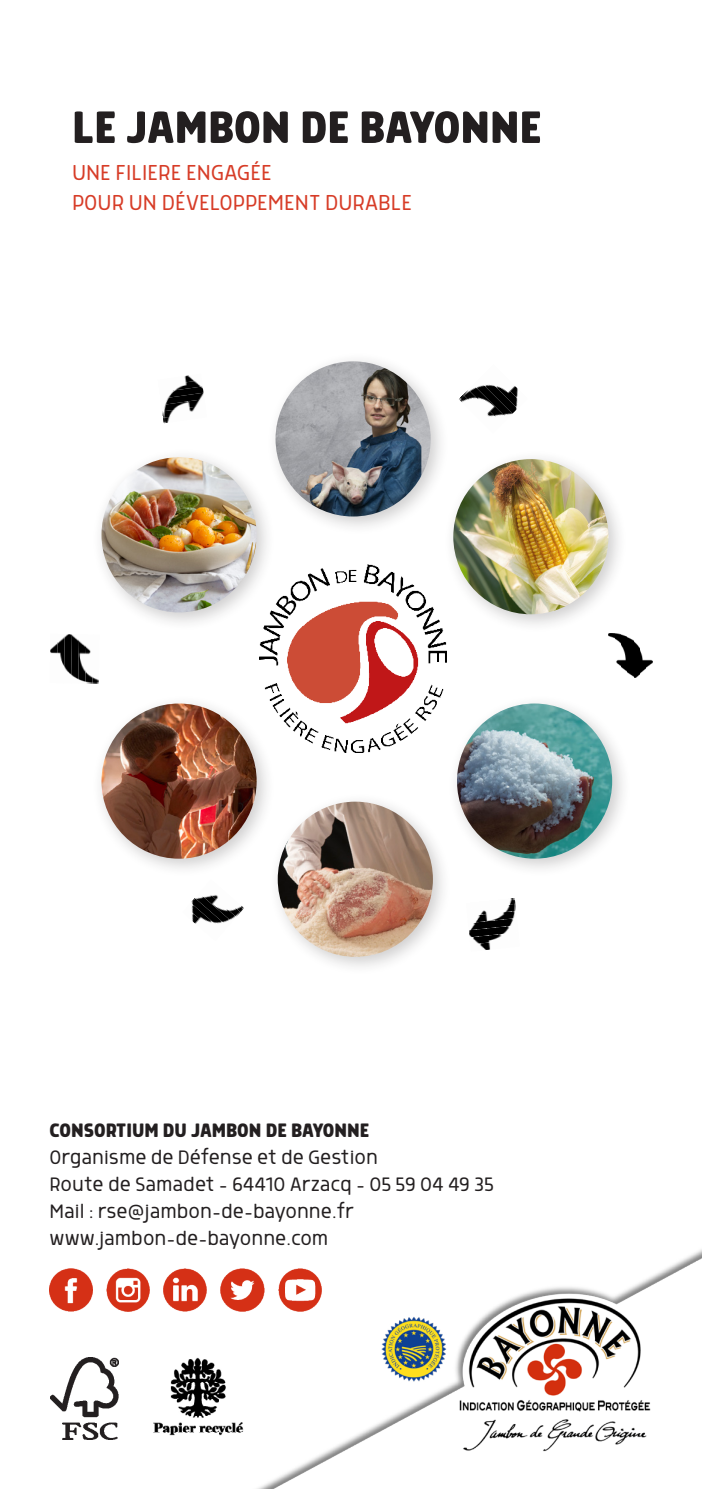
<style>
.page{position:relative;width:702px;height:1489px;background:#fff}
.page>*{position:absolute;margin:0;border:0;box-sizing:border-box;transform-origin:0 0}
.t1{font:700 52.5px "Morl";color:#231f20}
.t2{font:300 25px "Morl";color:#d73c27}
.t3{font:300 22.5px "Morl";color:#231f20}
.t4{font:700 22.5px "Morl";color:#231f20}
</style>
<div class="page">
<img style="left:236px;top:1249px;width:466px;height:239px">
<img style="left:259px;top:565px;width:188px;height:187px">
<img style="left:50px;top:1268px;width:42px;height:43px">
<img style="left:106px;top:1268px;width:44px;height:43px">
<img style="left:164px;top:1268px;width:42px;height:43px">
<img style="left:221px;top:1268px;width:43px;height:43px">
<img style="left:278px;top:1268px;width:43px;height:43px">
<img style="left:517px;top:388px;width:1px;height:18px">
<img style="left:512px;top:386px;width:5px;height:27px">
<img style="left:507px;top:388px;width:5px;height:27px">
<img style="left:473px;top:384px;width:34px;height:32px">
<img style="left:464px;top:389px;width:38px;height:27px">
<img style="left:459px;top:394px;width:38px;height:23px">
<img style="left:608px;top:634px;width:44px;height:43px">
<img style="left:479px;top:944px;width:12px;height:6px">
<img style="left:471px;top:937px;width:29px;height:7px">
<img style="left:469px;top:930px;width:39px;height:7px">
<img style="left:470px;top:923px;width:42px;height:7px">
<img style="left:475px;top:916px;width:40px;height:7px">
<img style="left:478px;top:903px;width:38px;height:13px">
<img style="left:478px;top:898px;width:37px;height:10px">
<img style="left:191px;top:898px;width:4px;height:26px">
<img style="left:195px;top:897px;width:32px;height:27px">
<img style="left:199px;top:896px;width:36px;height:25px">
<img style="left:203px;top:896px;width:37px;height:21px">
<img style="left:207px;top:895px;width:37px;height:17px">
<img style="left:50px;top:634px;width:49px;height:49px">
<img style="left:184px;top:375px;width:10px;height:5px">
<img style="left:181px;top:380px;width:20px;height:6px">
<img style="left:171px;top:386px;width:32px;height:7px">
<img style="left:167px;top:393px;width:37px;height:6px">
<img style="left:165px;top:399px;width:36px;height:6px">
<img style="left:162px;top:405px;width:35px;height:11px">
<img style="left:163px;top:411px;width:34px;height:12px">
<div style="left:266px;top:352px;width:183px;height:183px;background:#231f20;opacity:.22"></div>
<img style="left:275px;top:361px;width:155px;height:155px;border-radius:78px">
<div style="left:444px;top:450px;width:183px;height:182px;background:#231f20;opacity:.22"></div>
<img style="left:453px;top:459px;width:155px;height:155px;border-radius:78px">
<div style="left:448px;top:693px;width:182px;height:184px;background:#231f20;opacity:.22"></div>
<img style="left:457px;top:703px;width:155px;height:155px;border-radius:78px">
<div style="left:268px;top:792px;width:183px;height:183px;background:#231f20;opacity:.22"></div>
<img style="left:278px;top:801px;width:155px;height:155px;border-radius:78px">
<div style="left:92px;top:694px;width:183px;height:183px;background:#231f20;opacity:.22"></div>
<img style="left:101px;top:703px;width:156px;height:155px;border-radius:78px">
<div style="left:92px;top:448px;width:183px;height:183px;background:#231f20;opacity:.22"></div>
<img style="left:101px;top:457px;width:156px;height:155px;border-radius:78px">
<img style="left:50px;top:1357px;width:69px;height:82px">
<img style="left:153px;top:1350px;width:93px;height:96px">
<p class="t1" style="left:72px;top:97px;width:471px">LE JAMBON DE BAYONNE</p>
<p class="t2" style="left:72px;top:159px;width:201px">UNE FILIERE ENGAGÉE</p>
<p class="t2" style="left:72px;top:189px;width:342px">POUR UN DÉVELOPPEMENT DURABLE</p>
<p class="t4" style="left:50px;top:1117px;width:321px">CONSORTIUM DU JAMBON DE BAYONNE</p>
<p class="t3" style="left:50px;top:1145px;width:330px">Organisme de Défense et de Gestion</p>
<p class="t3" style="left:50px;top:1172px;width:446px">Route de Samadet – 64410 Arzacq - 05 59 04 49 35</p>
<p class="t3" style="left:50px;top:1199px;width:306px">Mail : rse@jambon-de-bayonne.fr</p>
<p class="t3" style="left:50px;top:1226px;width:280px">www.jambon-de-bayonne.com</p>
</div>
